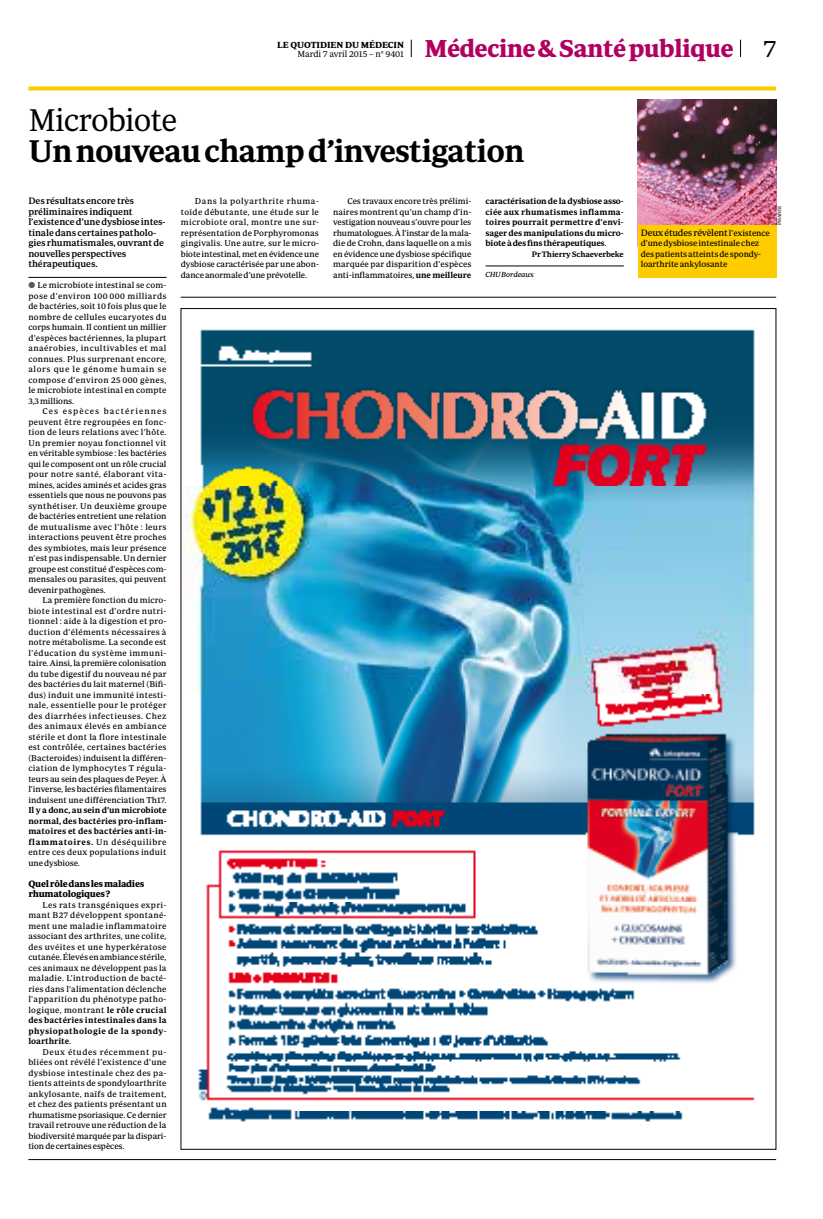
<style>
.page{position:relative;width:823px;height:1219px;background:#fff}
.page>*{position:absolute;margin:0;border:0;box-sizing:border-box;transform-origin:0 0}
.t1{font:600 32px "Periodico Text";letter-spacing:-.03em;color:#000}
.t2{font:32px "Periodico Text Lg";letter-spacing:-.03em;color:#000}
.t3{font:700 25px "Periodico Text";letter-spacing:-.03em;color:#b10060}
.t4{font:500 9.5px/10.5px "Periodico Text";letter-spacing:-.01em;color:#000}
.t5{font:700 9.5px/10.5px "Periodico Text";letter-spacing:-.03em;color:#000}
.t6{font:9.5px "Periodico Text";letter-spacing:-.02em;color:#000}
.t7{font:9px "Periodico Text Lg";letter-spacing:-.01em;color:#000}
.t8{font:700 9px "Periodico Text";letter-spacing:-.01em;color:#000}
.t9{font:8.6px/10.5px "Periodico Text";letter-spacing:-.005em;color:#000;text-align:justify}
.t10{font:600 8.6px/10.5px "Periodico Text";letter-spacing:-.005em;color:#000;text-align:justify}
.t11{font:600 8px "Periodico Text";letter-spacing:-.01em;color:#000}
.t12{font:italic 7.5px "Periodico Text";letter-spacing:-.01em;color:#000}
.t13{font:5px "Periodico Text";letter-spacing:-.01em;color:#000}
.s1{font-family:"Periodico Text Lg";font-weight:400;color:#000}
.s2{color:#58585a}
.s3{font-weight:400}
.s4{font-weight:600}
.s5{font-size:8.6px}
</style>
<div class="page">
<svg style="left:740px;top:40px;width:1px;height:17px"></svg>
<svg style="left:411px;top:40px;width:1px;height:17px"></svg>
<hr style="left:28px;top:1159px;width:747px;height:1px;background:#000">
<svg style="left:28px;top:87px;width:747px;height:4px;background:#fed21f"></svg>
<hr style="left:28px;top:277px;width:138px;height:1px;background:#000">
<hr style="left:485px;top:266px;width:138px;height:1px;background:#000">
<img style="left:637px;top:99px;width:138px;height:126px">
<div style="left:637px;top:225px;width:138px;height:53px;background:#fecc00"></div>
<img style="left:183px;top:329px;width:574px;height:793px">
<hr style="left:181px;top:297px;width:594px;height:1px;background:#000">
<p class="t8" style="left:277px;top:40px;width:128px">LE QUOTIDIEN DU MÉDECIN</p>
<p class="t7" style="left:297px;top:49px;width:108px">Mardi 7 avril 2015 – n° 9401</p>
<h2 class="t3" style="left:424px;top:34px;width:353px">Médecine &amp; Santé publique <span class="s1">7</span></h2>
<h1 class="t2" style="left:28px;top:102px;width:150px">Microbiote</h1>
<h1 class="t1" style="left:28px;top:133px;width:497px">Un nouveau champ d’investigation</h1>
<p class="t4" style="left:28px;top:195px;width:139px">Des résultats encore très préliminaires indiquent l’existence d’une dysbiose intes&shy;tinale dans certaines patholo&shy;gies rhumatismales, ouvrant de nouvelles perspectives thérapeutiques.</p>
<p class="t9" style="left:28px;top:280px;width:140px"><span class="s2">●</span> Le microbiote intestinal se com&shy;pose d’environ 100 000 milliards de bactéries, soit 10 fois plus que le nombre de cellules eucaryotes du corps humain. Il contient un millier d’espèces bactériennes, la plupart anaérobies, incultivables et mal connues. Plus surprenant encore, alors que le génome humain se compose d’environ 25 000 gènes, le microbiote intestinal en compte 3,3 millions.</p>
<p class="t9" style="left:28px;top:406px;width:140px;text-indent:14px">Ces espèces bactériennes peuvent être regroupées en fonc&shy;tion de leurs relations avec l’hôte.<br>Un premier noyau fonctionnel vit en véritable symbiose : les bactéries qui le composent ont un rôle crucial pour notre santé, élaborant vita&shy;mines, acides aminés et acides gras essentiels que nous ne pouvons pas synthétiser. Un deuxième groupe de bactéries entretient une relation de mutualisme avec l’hôte : leurs interactions peuvent être proches des symbiotes, mais leur présence n’est pas indispensable. Un dernier groupe est constitué d’espèces com&shy;mensales ou parasites, qui peuvent devenir pathogènes.</p>
<p class="t9" style="left:28px;top:595px;width:140px;text-indent:14px">La première fonction du micro&shy;biote intestinal est d’ordre nutri&shy;tionnel : aide à la digestion et pro&shy;duction d’éléments nécessaires à notre métabolisme. La seconde est l’éducation du système immuni&shy;taire. Ainsi, la première colonisation du tube digestif du nouveau né par des bactéries du lait maternel (Bifi&shy;dus) induit une immunité intesti&shy;nale, essentielle pour le protéger des diarrhées infectieuses. Chez des animaux élevés en ambiance stérile et dont la flore intestinale est contrôlée, certaines bactéries (Bacteroides) induisent la différen&shy;ciation de lymphocytes T régula&shy;teurs au sein des plaques de Peyer. À l’inverse, les bactéries filamentaires induisent une différenciation Th17.</p>
<p class="t10" style="left:28px;top:805px;width:140px">Il y a donc, au sein d’un microbiote normal, des bactéries pro-inflam&shy;matoires et des bactéries anti-in&shy;flammatoires. <span class="s3">Un déséquilibre entre ces deux populations induit une dysbiose.</span></p>
<p class="t5" style="left:28px;top:878px;width:117px">Quel rôle dans les maladies rhumatologiques?</p>
<p class="t9" style="left:28px;top:899px;width:140px;text-indent:14px">Les rats transgéniques expri&shy;mant B27 développent spontané&shy;ment une maladie inflammatoire associant des arthrites, une colite, des uvéites et une hyperkératose cutanée. Élevés en ambiance stérile, ces animaux ne développent pas la maladie. L’introduction de bacté&shy;ries dans l’alimentation déclenche l’apparition du phénotype patho&shy;logique, montrant <span class="s4">le rôle crucial des bactéries intestinales dans la physiopathologie de la spondy&shy;loarthrite</span>.</p>
<p class="t9" style="left:28px;top:1046px;width:140px;text-indent:14px">Deux études récemment pu&shy;bliées ont révélé l’existence d’une dysbiose intestinale chez des pa&shy;tients atteints de spondyloarthrite ankylosante, naïfs de traitement, et chez des patients présentant un rhumatisme psoriasique. Ce dernier travail retrouve une réduction de la biodiversité marquée par la dispari&shy;tion de certaines espèces.</p>
<p class="t9" style="left:181px;top:196px;width:140px;text-indent:14px">Dans la polyarthrite rhuma&shy;toïde débutante, une étude sur le microbiote oral, montre une sur&shy;représentation de Porphyromonas gingivalis. Une autre, sur le micro&shy;biote intestinal, met en évidence une dysbiose caractérisée par une abon&shy;dance anormale d’une prévotelle.</p>
<p class="t9" style="left:333px;top:196px;width:140px;text-indent:14px">Ces travaux encore très prélimi&shy;naires montrent qu’un champ d’in&shy;vestigation nouveau s’ouvre pour les rhumatologues. À l’instar de la mala&shy;die de Crohn, dans laquelle on a mis en évidence une dysbiose spécifique marquée par disparition d’espèces anti-inflammatoires, <span class="s4">une meilleure</span></p>
<p class="t10" style="left:485px;top:196px;width:140px">caractérisation de la dysbiose asso&shy;ciée aux rhumatismes inflamma&shy;toires pourrait permettre d’envi&shy;sager des manipulations du micro&shy;biote à des fins thérapeutiques<span class="s3">.</span></p>
<p class="t11" style="left:531px;top:249px;width:93px">Pr Thierry Schaeverbeke</p>
<p class="t12" style="left:485px;top:271px;width:50px">CHU Bordeaux</p>
<p class="t6" style="left:640px;top:227px;width:131px">Deux études révèlent <span class="s5">l’existence</span></p>
<p class="t9" style="left:640px;top:238px;width:122px;text-align:left">d’une dysbiose intestinale chez des patients atteints de spondy&shy;loarthrite ankylosante</p>
<p class="t13" style="left:776px;top:225px;width:21px;rotate:-90deg">PHANIE</p>
</div>
